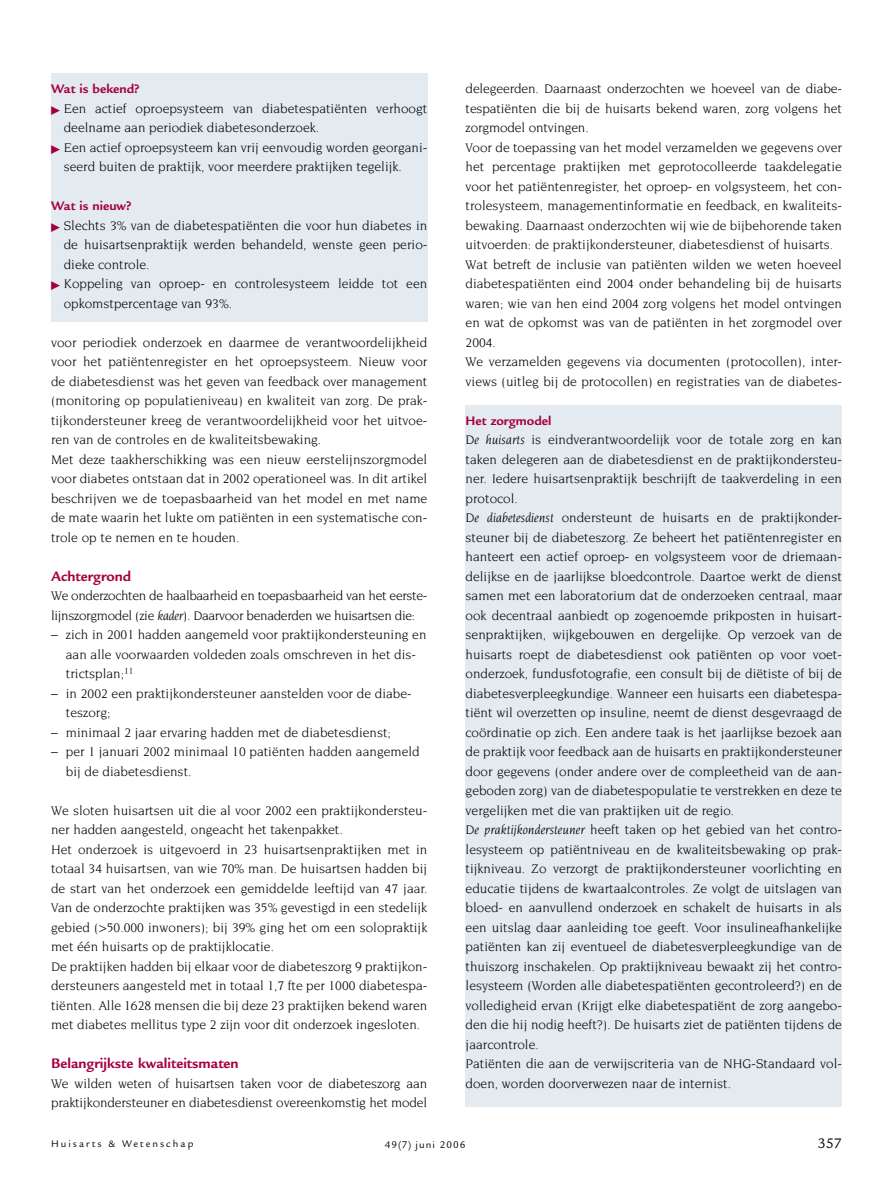
<style>
.page{position:relative;width:893px;height:1191px;background:#fff}
.page>*{position:absolute;margin:0;border:0;box-sizing:border-box;transform-origin:0 0}
.Kop1{font:700 15px "Legacy Sans";color:#a40041}
.t1{font:15px "Legacy Sans";color:#000}
.Blok{font:13.5px/19.5px "Novarese";color:#000;text-align:justify}
.Opsom1{font:13.5px/19.5px "Novarese";color:#000}
.Blok-2{font:13.5px/19.5px "Novarese";letter-spacing:-.025em;color:#000}
.Blokkop{font:700 13.5px "Legacy Sans";color:#a40041}
.t2{font:10.5px "Legacy Sans";letter-spacing:.19em;color:#000}
.t3{font:10.5px "Legacy Sans";letter-spacing:.1em;color:#000}
.s1{font-style:italic}
</style>
<div class="page">
<div style="left:51px;top:74px;width:376px;height:248px;background:#e4ebf0"></div>
<div style="left:466px;top:405px;width:376px;height:701px;background:#e4ebf0"></div>
<p class="Blokkop" style="left:51px;top:81px;width:90px">Wat is bekend?</p>
<p class="Blok" style="left:64px;top:98px;width:365px">Een actief oproepsysteem van diabetespatiënten verhoogt deelname aan periodiek diabetesonderzoek.</p>
<p class="Blok" style="left:64px;top:137px;width:365px">Een actief oproepsysteem kan vrij eenvoudig worden georgani&shy;seerd buiten de praktijk, voor meerdere praktijken tegelijk.</p>
<p class="Blokkop" style="left:51px;top:198px;width:82px">Wat is nieuw?</p>
<p class="Blok" style="left:64px;top:215px;width:365px">Slechts 3% van de diabetespatiënten die voor hun diabetes in de huisartsenpraktijk werden behandeld, wenste geen perio&shy;dieke controle.</p>
<p class="Blok" style="left:64px;top:274px;width:365px">Koppeling van oproep- en controlesysteem leidde tot een opkomstpercentage van 93%.</p>
<p class="Blok" style="left:51px;top:332px;width:378px">voor periodiek onderzoek en daarmee de verantwoordelijkheid voor het patiëntenregister en het oproepsysteem. Nieuw voor de diabetesdienst was het geven van feedback over management (monitoring op populatieniveau) en kwaliteit van zorg. De prak&shy;tijkondersteuner kreeg de verantwoordelijkheid voor het uitvoe&shy;ren van de controles en de kwaliteitsbewaking.</p>
<p class="Blok" style="left:51px;top:449px;width:378px">Met deze taakherschikking was een nieuw eerstelijnszorgmodel voor diabetes ontstaan dat in 2002 operationeel was. In dit artikel beschrijven we de toepasbaarheid van het model en met name de mate waarin het lukte om patiënten in een systematische con&shy;trole op te nemen en te houden.</p>
<p class="Kop1" style="left:51px;top:567px;width:82px">Achtergrond</p>
<p class="Blok-2" style="left:51px;top:586px;width:378px">We onderzochten de haalbaarheid en toepasbaarheid van het eerste&shy;lijnszorgmodel (zie <span class="s1">kader</span>). Daarvoor benaderden we huisartsen die:</p>
<p class="Opsom1" style="left:66px;top:625px;width:362px;text-indent:-15px">– zich in 2001 hadden aangemeld voor praktijkondersteuning en aan alle voorwaarden voldeden zoals omschreven in het dis&shy;trictsplan;<sup>11</sup></p>
<p class="Opsom1" style="left:66px;top:683px;width:347px;text-indent:-15px">– in 2002 een praktijkondersteuner aanstelden voor de diabe&shy;teszorg;</p>
<p class="Opsom1" style="left:51px;top:722px;width:341px">– minimaal 2 jaar ervaring hadden met de diabetesdienst;</p>
<p class="Opsom1" style="left:66px;top:742px;width:355px;text-indent:-15px">– per 1 januari 2002 minimaal 10 patiënten hadden aangemeld bij de diabetesdienst.</p>
<p class="Blok" style="left:51px;top:800px;width:378px">We sloten huisartsen uit die al voor 2002 een praktijkondersteu&shy;ner hadden aangesteld, ongeacht het takenpakket.</p>
<p class="Blok" style="left:51px;top:839px;width:378px">Het onderzoek is uitgevoerd in 23 huisartsenpraktijken met in totaal 34 huisartsen, van wie 70% man. De huisartsen hadden bij de start van het onderzoek een gemiddelde leeftijd van 47 jaar.<br>Van de onderzochte praktijken was 35% gevestigd in een stedelijk gebied (&gt;50.000 inwoners); bij 39% ging het om een solopraktijk met één huisarts op de praktijklocatie.</p>
<p class="Blok" style="left:51px;top:956px;width:378px">De praktijken hadden bij elkaar voor de diabeteszorg 9 praktijkon&shy;dersteuners aangesteld met in totaal 1,7 fte per 1000 diabetespa&shy;tiënten. Alle 1628 mensen die bij deze 23 praktijken bekend waren met diabetes mellitus type 2 zijn voor dit onderzoek ingesloten.</p>
<p class="Kop1" style="left:51px;top:1055px;width:189px">Belangrijkste kwaliteitsmaten</p>
<p class="Blok" style="left:51px;top:1073px;width:378px">We wilden weten of huisartsen taken voor de diabeteszorg aan praktijkondersteuner en diabetesdienst overeenkomstig het model</p>
<p class="Blok" style="left:466px;top:79px;width:378px">delegeerden. Daarnaast onderzochten we hoeveel van de diabe&shy;tespatiënten die bij de huisarts bekend waren, zorg volgens het zorgmodel ontvingen.</p>
<p class="Blok" style="left:466px;top:137px;width:378px">Voor de toepassing van het model verzamelden we gegevens over het percentage praktijken met geprotocolleerde taakdelegatie voor het patiëntenregister, het oproep- en volgsysteem, het con&shy;trolesysteem, managementinformatie en feedback, en kwaliteits&shy;bewaking. Daarnaast onderzochten wij wie de bijbehorende taken uitvoerden: de praktijkondersteuner, diabetesdienst of huisarts.</p>
<p class="Blok" style="left:466px;top:254px;width:378px">Wat betreft de inclusie van patiënten wilden we weten hoeveel diabetespatiënten eind 2004 onder behandeling bij de huisarts waren; wie van hen eind 2004 zorg volgens het model ontvingen en wat de opkomst was van de patiënten in het zorgmodel over 2004.</p>
<p class="Blok" style="left:466px;top:352px;width:378px">We verzamelden gegevens via documenten (protocollen), inter&shy;views (uitleg bij de protocollen) en registraties van de diabetes-</p>
<p class="Blokkop" style="left:466px;top:412px;width:87px">Het zorgmodel</p>
<p class="Blok" style="left:466px;top:430px;width:378px"><span class="s1">De huisarts</span> is eindverantwoordelijk voor de totale zorg en kan taken delegeren aan de diabetesdienst en de praktijkondersteu&shy;ner. Iedere huisartsenpraktijk beschrijft de taakverdeling in een protocol.</p>
<p class="Blok" style="left:466px;top:508px;width:378px"><span class="s1">De diabetesdienst</span> ondersteunt de huisarts en de praktijkonder&shy;steuner bij de diabeteszorg. Ze beheert het patiëntenregister en hanteert een actief oproep- en volgsysteem voor de driemaan&shy;delijkse en de jaarlijkse bloedcontrole. Daartoe werkt de dienst samen met een laboratorium dat de onderzoeken centraal, maar ook decentraal aanbiedt op zogenoemde prikposten in huisart&shy;senpraktijken, wijkgebouwen en dergelijke. Op verzoek van de huisarts roept de diabetesdienst ook patiënten op voor voet&shy;onderzoek, fundusfotografie, een consult bij de diëtiste of bij de diabetesverpleegkundige. Wanneer een huisarts een diabetespa&shy;tiënt wil overzetten op insuline, neemt de dienst desgevraagd de coördinatie op zich. Een andere taak is het jaarlijkse bezoek aan de praktijk voor feedback aan de huisarts en praktijkondersteuner door gegevens (onder andere over de compleetheid van de aan&shy;geboden zorg) van de diabetespopulatie te verstrekken en deze te vergelijken met die van praktijken uit de regio.</p>
<p class="Blok" style="left:466px;top:820px;width:378px"><span class="s1">De praktijkondersteuner</span> heeft taken op het gebied van het contro&shy;lesysteem op patiëntniveau en de kwaliteitsbewaking op prak&shy;tijkniveau. Zo verzorgt de praktijkondersteuner voorlichting en educatie tijdens de kwartaalcontroles. Ze volgt de uitslagen van bloed- en aanvullend onderzoek en schakelt de huisarts in als een uitslag daar aanleiding toe geeft. Voor insulineafhankelijke patiënten kan zij eventueel de diabetesverpleegkundige van de thuiszorg inschakelen. Op praktijkniveau bewaakt zij het contro&shy;lesysteem (Worden alle diabetespatiënten gecontroleerd?) en de volledigheid ervan (Krijgt elke diabetespatiënt de zorg aangebo&shy;den die hij nodig heeft?). De huisarts ziet de patiënten tijdens de jaarcontrole.</p>
<p class="Blok" style="left:466px;top:1054px;width:378px">Patiënten die aan de verwijscriteria van de NHG-Standaard vol&shy;doen, worden doorverwezen naar de internist.</p>
<p class="t2" style="left:51px;top:1138px;width:144px">Huisarts &amp; Wetenschap</p>
<p class="t3" style="left:385px;top:1138px;width:82px">49(7) juni 2006</p>
<p class="t1" style="left:818px;top:1134px;width:26px">357</p>
</div>
